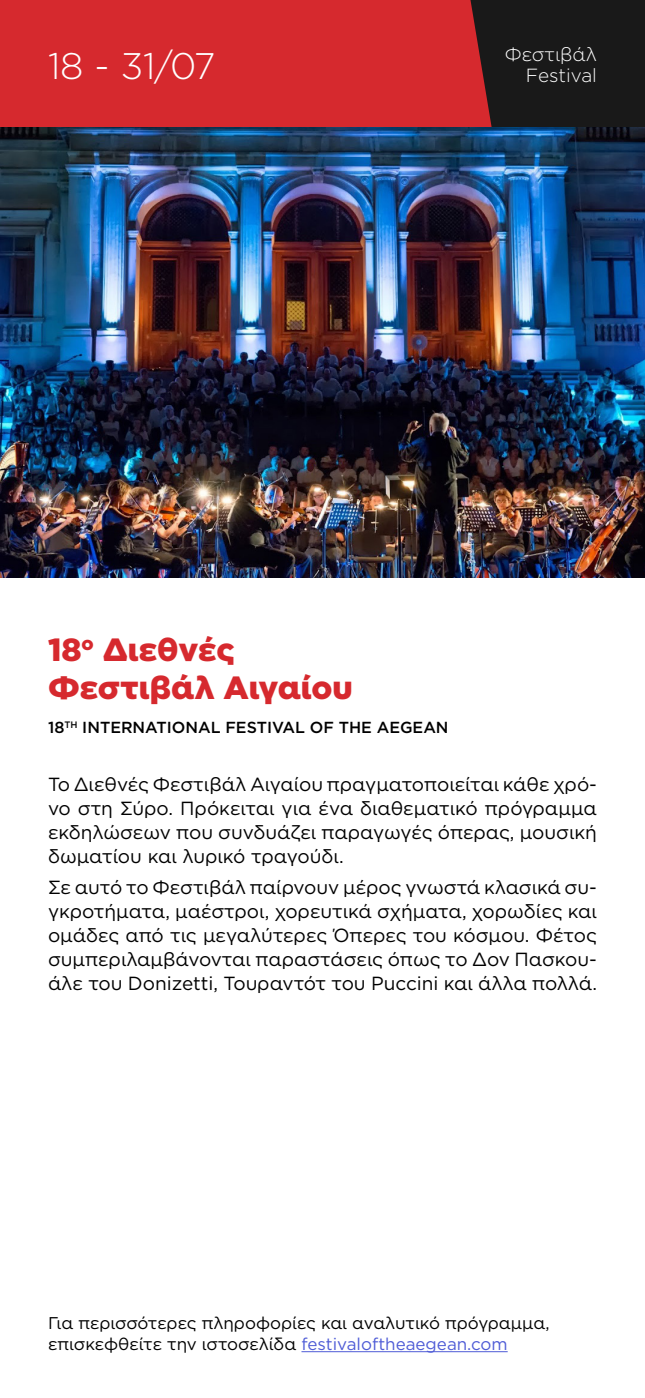
<style>
.page{position:relative;width:645px;height:1398px;background:#fff}
.page>*{position:absolute;margin:0;border:0;box-sizing:border-box;transform-origin:0 0}
.t1{font:300 37px "Gotham";color:#fff}
.t2{font:900 32px/38px "Gotham";color:#d6292e}
.t3{font:19px/24px "Gotham";letter-spacing:-.005em;color:#000;text-align:justify}
.t4{font:300 19px "Gotham";color:#fff}
.t5{font:17px/21px "Gotham";color:#000}
.t6{font:500 16px "Gotham";color:#000}
.s1{color:#4f5cd6}
</style>
<div class="page">
<div style="left:0;top:0;width:645px;height:128px;background:#d6292e"></div>
<svg style="left:470px;top:0;width:175px;height:128px"></svg>
<hr style="left:301px;top:1351px;width:207px;height:1px;background:#4f5cd6">
<img style="left:0;top:128px;width:645px;height:450px">
<h1 class="t1" style="left:48px;top:42px;width:169px">18 - 31/07</h1>
<p class="t4" style="left:505px;top:42px;width:94px">Φεστιβάλ</p>
<p class="t4" style="left:526px;top:63px;width:73px">Festival</p>
<h2 class="t2" style="left:48px;top:630px;width:306px">18<sup>ο</sup> Διεθνές<br>Φεστιβάλ Αιγαίου</h2>
<p class="t6" style="left:48px;top:717px;width:402px">18<sup>TH</sup> INTERNATIONAL FESTIVAL OF THE AEGEAN</p>
<p class="t3" style="left:48px;top:772px;width:551px">Το Διεθνές Φεστιβάλ Αιγαίου πραγματοποιείται κάθε χρό&shy;νο στη Σύρο. Πρόκειται για ένα διαθεματικό πρόγραμμα εκδηλώσεων που συνδυάζει παραγωγές όπερας, μουσική δωματίου και λυρικό τραγούδι.</p>
<p class="t3" style="left:48px;top:875px;width:551px">Σε αυτό το Φεστιβάλ παίρνουν μέρος γνωστά κλασικά συ&shy;γκροτήματα, μαέστροι, χορευτικά σχήματα, χορωδίες και ομάδες από τις μεγαλύτερες Όπερες του κόσμου. Φέτος συμπεριλαμβάνονται παραστάσεις όπως το Δον Πασκου&shy;άλε του Donizetti, Τουραντότ του Puccini και άλλα πολλά.</p>
<p class="t5" style="left:48px;top:1312px;width:503px">Για περισσότερες πληροφορίες και αναλυτικό πρόγραμμα, επισκεφθείτε την ιστοσελίδα <span class="s1">festivaloftheaegean.com</span></p>
</div>
